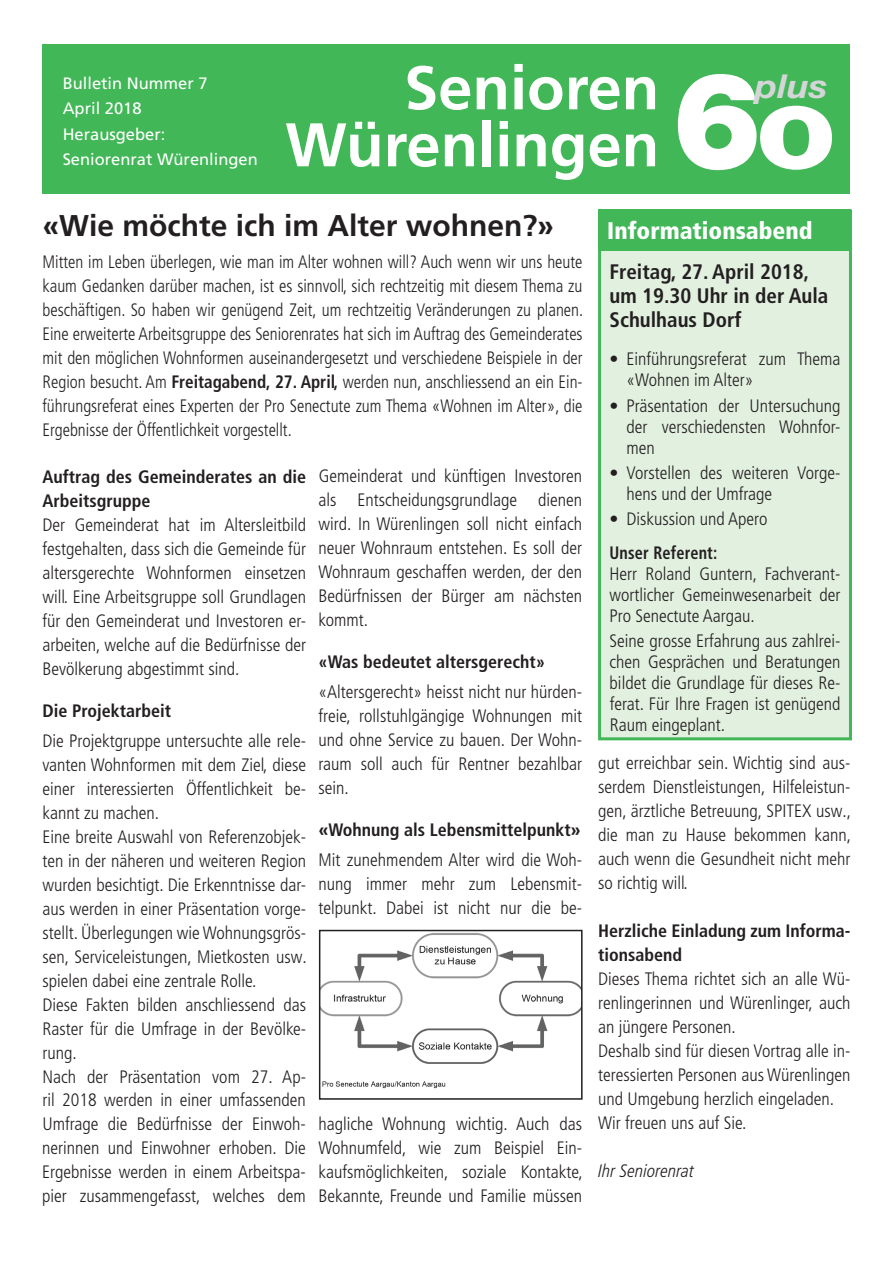
<style>
.page{position:relative;width:893px;height:1263px;background:#fff}
.page>*{position:absolute;margin:0;border:0;box-sizing:border-box;transform-origin:0 0}
.t1{font:700 61.5px/57px "Frutiger LT Pro";color:#fff}
.t2{font:italic 700 33px "Helvetica Neue LT Std";color:#d4d5d7;scale:1.1 1}
.t3{font:700 30px "Frutiger LT Pro";color:#231f20}
.t4{font:900 condensed 24px "Frutiger LT Pro";color:#fff}
.t5{font:700 condensed 21px/24px "Frutiger LT Pro";color:#231f20}
.t6{font:300 condensed 18px/24px "Frutiger LT Pro";color:#231f20;text-align:justify}
.t7{font:300 condensed 18px/24px "Frutiger LT Pro";color:#231f20;text-align:justify;scale:.95 1}
.t8{font:700 condensed 18px/24px "Frutiger LT Pro";color:#231f20}
.t9{font:700 condensed 18px "Frutiger LT Pro";color:#231f20;scale:.9 1}
.t10{font:italic 300 condensed 18px "Frutiger LT Pro";color:#231f20}
.t11{font:16.5px/25.5px "Frutiger LT Pro";color:#fff}
.s1{font-family:"Helvetica Neue LT Std";font-weight:900;font-size:135px}
.s2{font-family:"Helvetica Neue LT Std";font-weight:900;font-size:90px}
.s3{font-weight:700}
.s4{font-weight:700;font-stretch:normal}
</style>
<div class="page">
<div style="left:600px;top:211px;width:250px;height:528px;background:#e2f0e0"></div>
<div style="left:598px;top:210px;width:254px;height:530px;border:3px solid #41b757"></div>
<div style="left:43px;top:44px;width:807px;height:149px;background:#41b757"></div>
<div style="left:599px;top:209px;width:252px;height:42px;background:#41b757"></div>
<img style="left:322px;top:933px;width:258px;height:156px">
<div style="left:319px;top:930px;width:264px;height:170px;border:2px solid #231f20"></div>
<p class="t11" style="left:63px;top:71px;width:197px">Bulletin Nummer 7<br>April 2018<br>Herausgeber:<br>Seniorenrat Würenlingen</p>
<h1 class="t1" style="left:285px;top:60px;width:553px;text-indent:119px">Senioren<br>Würenlingen <span class="s1">6</span><span class="s2">0</span></h1>
<h2 class="t2" style="left:755px;top:66px;width:67px">plus</h2>
<h3 class="t3" style="left:43px;top:207px;width:513px">«Wie möchte ich im Alter wohnen?»</h3>
<h3 class="t4" style="left:607px;top:216px;width:207px">Informationsabend</h3>
<p class="t7" style="left:42px;top:250px;width:571px">Mitten im Leben überlegen, wie man im Alter wohnen will? Auch wenn wir uns heute kaum Gedanken darüber machen, ist es sinnvoll, sich rechtzeitig mit diesem Thema zu beschäftigen. So haben wir genügend Zeit, um rechtzeitig Veränderungen zu planen.<br>Eine erweiterte Arbeitsgruppe des Seniorenrates hat sich im Auftrag des Gemeinderates mit den möglichen Wohnformen auseinandergesetzt und verschiedene Beispiele in der Region besucht. Am <span class="s3">Freitagabend, 27. April,</span> werden nun, anschliessend an ein Ein&shy;führungsreferat eines Experten der Pro Senectute zum Thema «Wohnen im Alter», die Ergebnisse der Öffentlichkeit vorgestellt.</p>
<p class="t8" style="left:43px;top:464px;width:265px">Auftrag des Gemeinderates an die<br>Arbeitsgruppe</p>
<p class="t6" style="left:42px;top:512px;width:265px">Der Gemeinderat hat im Altersleitbild festgehalten, dass sich die Gemeinde für altersgerechte Wohnformen einsetzen will. Eine Arbeitsgruppe soll Grundlagen für den Gemeinderat und Investoren er&shy;arbeiten, welche auf die Bedürfnisse der Bevölkerung abgestimmt sind.</p>
<p class="t8" style="left:42px;top:698px;width:130px">Die Projektarbeit</p>
<p class="t6" style="left:42px;top:728px;width:266px;text-align:left">Die Projektgruppe untersuchte alle rele&shy;vanten Wohnformen mit dem Ziel, diese einer interessierten Öffentlichkeit be&shy;kannt zu machen.<br>Eine breite Auswahl von Referenzobjek&shy;ten in der näheren und weiteren Region wurden besichtigt. Die Erkenntnisse dar&shy;aus werden in einer Präsentation vorge&shy;stellt. Überlegungen wieWohnungsgrös&shy;sen, Serviceleistungen, Mietkosten usw. spielen dabei eine zentrale Rolle.<br>Diese Fakten bilden anschliessend das Raster für die Umfrage in der Bevölke&shy;rung.<br>Nach der Präsentation vom 27. Ap&shy;ril 2018 werden in einer umfassenden Umfrage die Bedürfnisse der Einwoh&shy;nerinnen und Einwohner erhoben. Die Ergebnisse werden in einem Arbeitspa&shy;pier zusammengefasst, welches dem</p>
<p class="t5" style="left:610px;top:260px;width:220px">Freitag, 27. April 2018, um 19.30 Uhr in der Aula<br>Schulhaus Dorf</p>
<p class="t6" style="left:627px;top:349px;width:215px;line-height:21px;text-indent:-17px">• Einführungsreferat zum Thema «Wohnen im Alter»</p>
<p class="t6" style="left:626px;top:395px;width:215px;line-height:21px;text-indent:-17px">• Präsentation der Untersuchung der verschiedensten Wohnfor&shy;men</p>
<p class="t6" style="left:626px;top:462px;width:215px;line-height:21px;text-indent:-17px">• Vorstellen des weiteren Vorge&shy;hens und der Umfrage</p>
<p class="t6" style="left:609px;top:507px;width:160px">• Diskussion und Apero</p>
<p class="t9" style="left:610px;top:542px;width:121px">Unser Referent:</p>
<p class="t6" style="left:610px;top:563px;width:232px;line-height:21px">Herr Roland Guntern, Fachverant&shy;wortlicher Gemeinwesenarbeit der Pro Senectute Aargau.</p>
<p class="t6" style="left:610px;top:630px;width:232px;line-height:21px">Seine grosse Erfahrung aus zahlrei&shy;chen Gesprächen und Beratungen bildet die Grundlage für dieses Re&shy;ferat. Für Ihre Fragen ist genügend Raum eingeplant.</p>
<p class="t6" style="left:319px;top:464px;width:265px">Gemeinderat und künftigen Investoren als Entscheidungsgrundlage dienen wird. In Würenlingen soll nicht einfach neuer Wohnraum entstehen. Es soll der Wohnraum geschaffen werden, der den Bedürfnissen der Bürger am nächsten kommt.</p>
<p class="t8" style="left:319px;top:650px;width:228px">«Was bedeutet altersgerecht»</p>
<p class="t6" style="left:319px;top:680px;width:265px">«Altersgerecht» heisst nicht nur hürden&shy;freie, rollstuhlgängige Wohnungen mit und ohne Service zu bauen. Der Wohn&shy;raum soll auch für Rentner bezahlbar sein.</p>
<p class="t6" style="left:319px;top:815px;width:265px;line-height:30px"><span class="s4">«</span><span class="s3">Wohnung als Lebensmittelpunkt</span><span class="s4">»<br></span>Mit zunehmendem Alter wird die Woh-</p>
<p class="t6" style="left:319px;top:872px;width:265px">nung immer mehr zum Lebensmit&shy;telpunkt. Dabei ist nicht nur die be-</p>
<p class="t6" style="left:598px;top:751px;width:255px">gut erreichbar sein. Wichtig sind aus&shy;serdem Dienstleistungen, Hilfeleistun&shy;gen, ärztliche Betreuung, SPITEX usw., die man zu Hause bekommen kann, auch wenn die Gesundheit nicht mehr so richtig will.</p>
<p class="t8" style="left:598px;top:919px;width:254px">Herzliche Einladung zum Informa&shy;tionsabend</p>
<p class="t6" style="left:598px;top:967px;width:254px;text-align:left">Dieses Thema richtet sich an alle Wü&shy;renlingerinnen und Würenlinger, auch an jüngere Personen.<br>Deshalb sind für diesen Vortrag alle in&shy;teressierten Personen aus Würenlingen und Umgebung herzlich eingeladen.<br>Wir freuen uns auf Sie.</p>
<p class="t10" style="left:598px;top:1160px;width:98px">Ihr Seniorenrat</p>
<p class="t6" style="left:318px;top:1112px;width:266px">hagliche Wohnung wichtig. Auch das Wohnumfeld, wie zum Beispiel Ein&shy;kaufsmöglichkeiten, soziale Kontakte, Bekannte, Freunde und Familie müssen</p>
</div>
